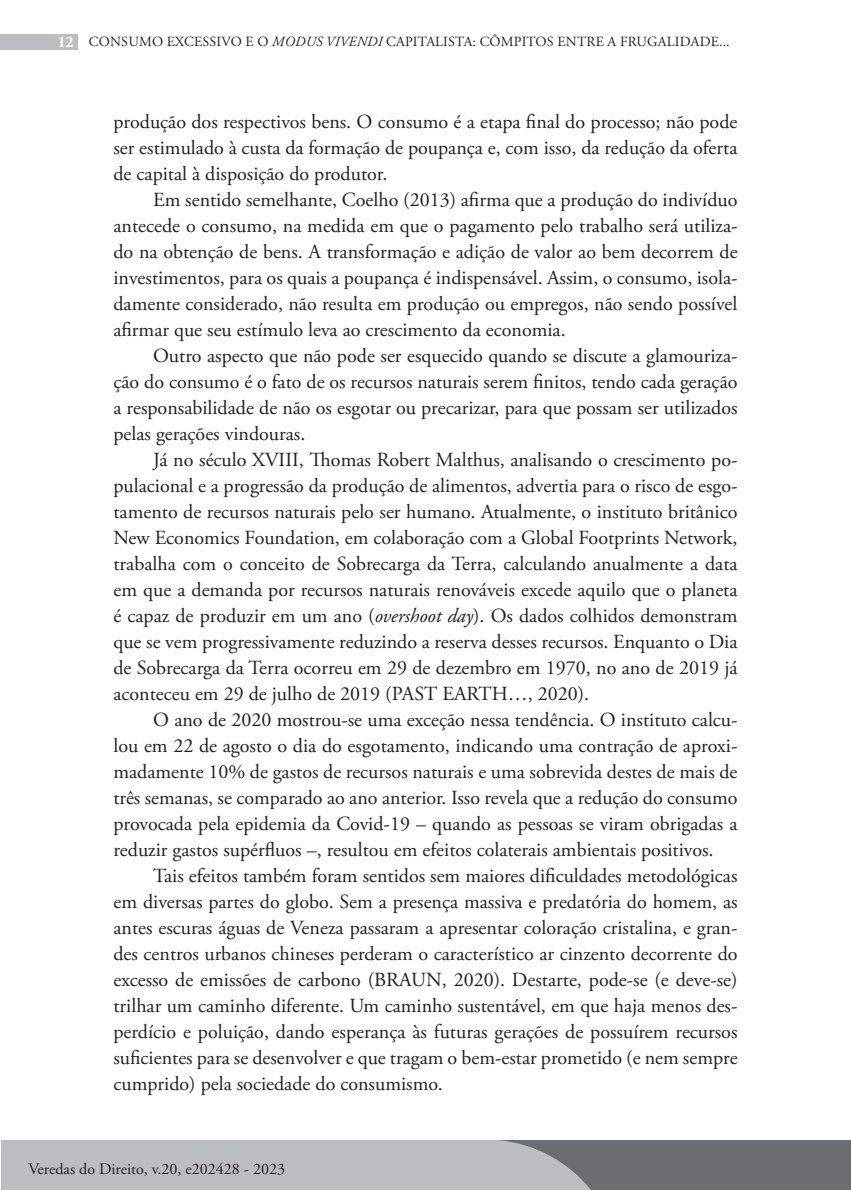
<style>
.page{position:relative;width:851px;height:1191px;background:#fff}
.page>*{position:absolute;margin:0;border:0;box-sizing:border-box;transform-origin:0 0}
.t1{font:20px/26px "Adobe Garamond Pro";color:#231f20;text-align:justify}
.t2{font:16px "Adobe Garamond Pro";color:#231f20}
.t3{font:14px "Adobe Garamond Pro";letter-spacing:.015em;color:#231f20}
.s1{font-weight:700;font-size:16px;color:#fff}
.s2{font-style:italic}
</style>
<div class="page">
<div style="left:1px;top:1140px;width:849px;height:50px;background:#6c6d70"></div>
<div style="left:0;top:34px;width:77px;height:16px;background:#bcbdc0"></div>
<div style="left:1px;top:1140px;width:590px;height:50px;background:#bcbdc0"></div>
<p class="t3" style="left:59px;top:34px;width:672px"><span class="s1">12</span> CONSUMO EXCESSIVO E O <span class="s2">MODUS VIVENDI</span> CAPITALISTA: CÔMPITOS ENTRE A FRUGALIDADE...</p>
<p class="t1" style="left:113px;top:109px;width:625px">produção dos respectivos bens. O consumo é a etapa final do processo; não pode ser estimulado à custa da formação de poupança e, com isso, da redução da oferta de capital à disposição do produtor.</p>
<p class="t1" style="left:113px;top:187px;width:625px;text-indent:40px">Em sentido semelhante, Coelho (2013) afirma que a produção do indivíduo antecede o consumo, na medida em que o pagamento pelo trabalho será utiliza&shy;do na obtenção de bens. A transformação e adição de valor ao bem decorrem de investimentos, para os quais a poupança é indispensável. Assim, o consumo, isola&shy;damente considerado, não resulta em produção ou empregos, não sendo possível afirmar que seu estímulo leva ao crescimento da economia.</p>
<p class="t1" style="left:113px;top:343px;width:625px;text-indent:40px">Outro aspecto que não pode ser esquecido quando se discute a glamouriza&shy;ção do consumo é o fato de os recursos naturais serem finitos, tendo cada geração a responsabilidade de não os esgotar ou precarizar, para que possam ser utilizados pelas gerações vindouras.</p>
<p class="t1" style="left:113px;top:447px;width:625px;text-indent:40px">Já no século XVIII, Thomas Robert Malthus, analisando o crescimento po&shy;pulacional e a progressão da produção de alimentos, advertia para o risco de esgo&shy;tamento de recursos naturais pelo ser humano. Atualmente, o instituto britânico New Economics Foundation, em colaboração com a Global Footprints Network, trabalha com o conceito de Sobrecarga da Terra, calculando anualmente a data em que a demanda por recursos naturais renováveis excede aquilo que o planeta é capaz de produzir em um ano (<span class="s2">overshoot day</span>). Os dados colhidos demonstram que se vem progressivamente reduzindo a reserva desses recursos. Enquanto o Dia de Sobrecarga da Terra ocorreu em 29 de dezembro em 1970, no ano de 2019 já aconteceu em 29 de julho de 2019 (PAST EARTH…, 2020).</p>
<p class="t1" style="left:113px;top:707px;width:625px;text-indent:40px">O ano de 2020 mostrou-se uma exceção nessa tendência. O instituto calcu&shy;lou em 22 de agosto o dia do esgotamento, indicando uma contração de aproxi&shy;madamente 10% de gastos de recursos naturais e uma sobrevida destes de mais de três semanas, se comparado ao ano anterior. Isso revela que a redução do consumo provocada pela epidemia da Covid-19 – quando as pessoas se viram obrigadas a reduzir gastos supérfluos –, resultou em efeitos colaterais ambientais positivos.</p>
<p class="t1" style="left:113px;top:863px;width:625px;text-indent:40px">Tais efeitos também foram sentidos sem maiores dificuldades metodológicas em diversas partes do globo. Sem a presença massiva e predatória do homem, as antes escuras águas de Veneza passaram a apresentar coloração cristalina, e gran&shy;des centros urbanos chineses perderam o característico ar cinzento decorrente do excesso de emissões de carbono (BRAUN, 2020). Destarte, pode-se (e deve-se) trilhar um caminho diferente. Um caminho sustentável, em que haja menos des&shy;perdício e poluição, dando esperança às futuras gerações de possuírem recursos suficientes para se desenvolver e que tragam o bem-estar prometido (e nem sempre cumprido) pela sociedade do consumismo.</p>
<p class="t2" style="left:28px;top:1159px;width:258px">Veredas do Direito, v.20, e202428 - 2023</p>
</div>
